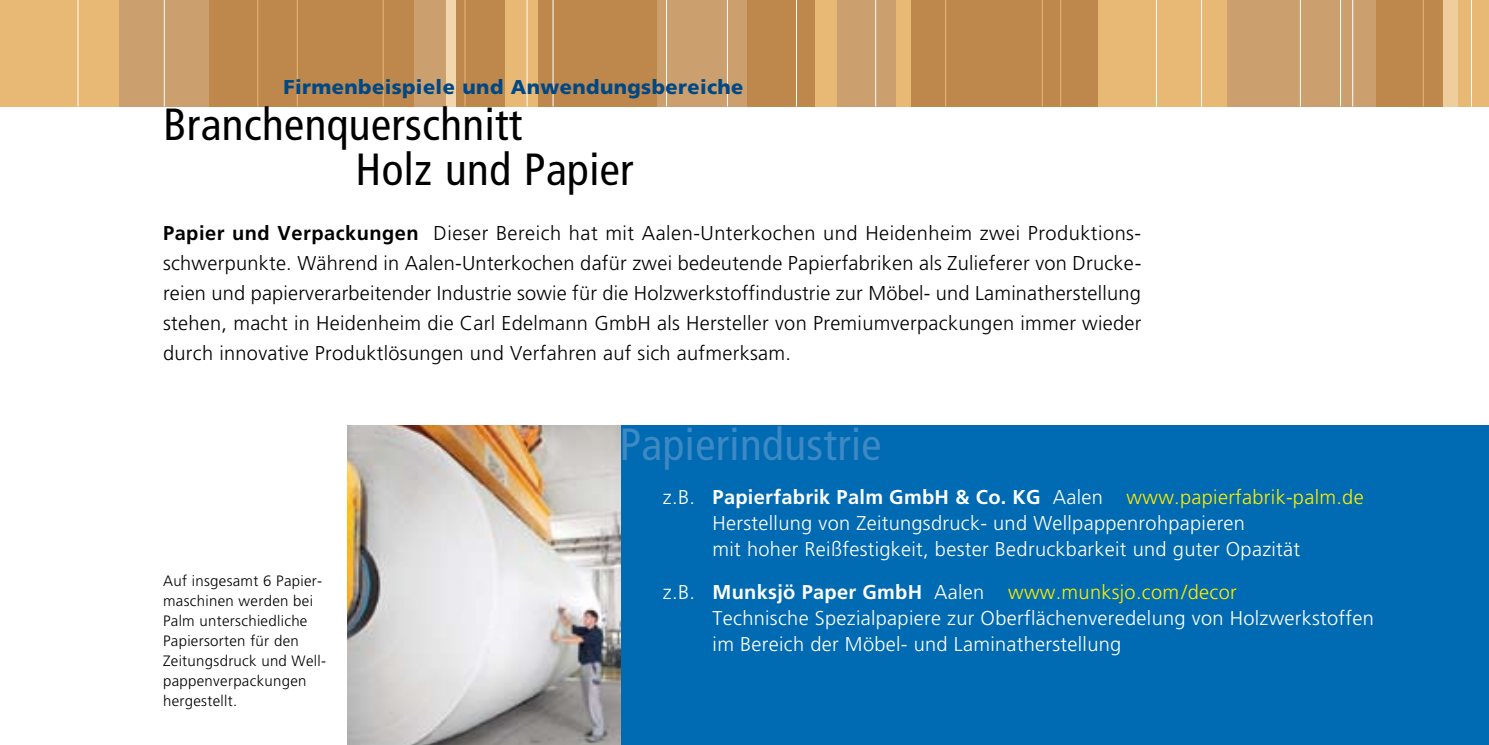
<style>
.page{position:relative;width:1489px;height:745px;background:#fff}
.page>*{position:absolute;margin:0;border:0;box-sizing:border-box;transform-origin:0 0}
.t1{font:condensed 45px/45px "Frutiger";letter-spacing:.01em;color:#000}
.t2{font:condensed 45px "Frutiger";letter-spacing:.01em;color:#3c89c4}
.t3{font:300 20px/30px "Frutiger";letter-spacing:.015em;color:#000;text-align:justify}
.t4{font:300 20px/26.2px "Frutiger";letter-spacing:.015em;color:#fff}
.t5{font:900 20px "Frutiger";letter-spacing:.02em;color:#004885}
.t6{font:300 15px/20px "Frutiger";letter-spacing:.02em;color:#000}
.s1{font-weight:700}
.s2{color:#ffed00}
</style>
<div class="page">
<hr style="left:1488px;top:0;width:1px;height:106px;background:#e7b974">
<div style="left:208px;top:0;width:206px;height:106px;background:#be884d"></div>
<div style="left:414px;top:0;width:32px;height:106px;background:#cba06e"></div>
<div style="left:446px;top:0;width:10px;height:106px;background:#f2d6ad"></div>
<div style="left:0;top:0;width:119px;height:106px;background:#e7b974"></div>
<div style="left:456px;top:0;width:49px;height:106px;background:#be884d"></div>
<div style="left:1375px;top:0;width:68px;height:106px;background:#be884d"></div>
<div style="left:505px;top:0;width:33px;height:106px;background:#e7b974"></div>
<div style="left:119px;top:0;width:89px;height:106px;background:#cba06e"></div>
<div style="left:746px;top:0;width:69px;height:106px;background:#be884d"></div>
<div style="left:837px;top:0;width:59px;height:106px;background:#cba06e"></div>
<div style="left:815px;top:0;width:22px;height:106px;background:#e7b974"></div>
<div style="left:896px;top:0;width:15px;height:106px;background:#e7b974"></div>
<div style="left:1443px;top:0;width:14px;height:106px;background:#efce9e"></div>
<div style="left:538px;top:0;width:119px;height:106px;background:#be884d"></div>
<div style="left:1226px;top:0;width:97px;height:106px;background:#cba06e"></div>
<div style="left:1457px;top:0;width:31px;height:106px;background:#e7b974"></div>
<div style="left:911px;top:0;width:187px;height:106px;background:#be884d"></div>
<div style="left:1098px;top:0;width:128px;height:106px;background:#e7b974"></div>
<div style="left:657px;top:0;width:89px;height:106px;background:#cba06e"></div>
<div style="left:1323px;top:0;width:52px;height:106px;background:#cba06e"></div>
<hr style="left:297px;top:0;width:1px;height:106px;background:#e7b974">
<hr style="left:257px;top:0;width:1px;height:106px;background:#e7b974">
<hr style="left:164px;top:0;width:1px;height:106px;background:#fff">
<hr style="left:77px;top:0;width:1px;height:106px;background:#fff">
<hr style="left:382px;top:0;width:1px;height:106px;background:#e7b974">
<hr style="left:464px;top:0;width:1px;height:106px;background:#e7b974">
<hr style="left:526px;top:0;width:1px;height:106px;background:#fff">
<hr style="left:552px;top:0;width:1px;height:106px;background:#fff">
<hr style="left:666px;top:0;width:1px;height:106px;background:#fff">
<hr style="left:727px;top:0;width:1px;height:106px;background:#fff">
<hr style="left:796px;top:0;width:1px;height:106px;background:#fff">
<hr style="left:875px;top:0;width:1px;height:106px;background:#fff">
<hr style="left:945px;top:0;width:1px;height:106px;background:#e7b974">
<hr style="left:1041px;top:0;width:1px;height:106px;background:#e7b974">
<hr style="left:1060px;top:0;width:1px;height:106px;background:#e7b974">
<hr style="left:1155px;top:0;width:1px;height:106px;background:#fff">
<hr style="left:1200px;top:0;width:1px;height:106px;background:#fff">
<hr style="left:1299px;top:0;width:1px;height:106px;background:#fff">
<hr style="left:1339px;top:0;width:1px;height:106px;background:#fff">
<hr style="left:1351px;top:0;width:1px;height:106px;background:#fff">
<hr style="left:1470px;top:0;width:1px;height:106px;background:#fff">
<hr style="left:1422px;top:0;width:1px;height:106px;background:#e7b974">
<div style="left:620px;top:425px;width:868px;height:319px;background:#006ab2"></div>
<img style="left:347px;top:425px;width:273px;height:319px">
<p class="t5" style="left:283px;top:74px;width:461px">Firmenbeispiele und Anwendungsbereiche</p>
<h1 class="t1" style="left:355px;top:102px;width:279px;text-indent:-192px">Branchenquerschnitt<br>Holz und Papier</h1>
<p class="t3" style="left:163px;top:218px;width:979px"><span class="s1">Papier und Verpackungen</span> Dieser Bereich hat mit Aalen-Unterkochen und Heidenheim zwei Produktions&shy;schwerpunkte. Während in Aalen-Unterkochen dafür zwei bedeutende Papierfabriken als Zulieferer von Drucke&shy;reien und papierverarbeitender Industrie sowie für die Holzwerkstoffindustrie zur Möbel- und Laminatherstellung stehen, macht in Heidenheim die Carl Edelmann GmbH als Hersteller von Premiumverpackungen immer wieder durch innovative Produktlösungen und Verfahren auf sich aufmerksam.</p>
<p class="t6" style="left:163px;top:570px;width:164px">Auf insgesamt 6 Papier&shy;maschinen werden bei<br>Palm unterschiedliche<br>Papiersorten für den<br>Zeitungsdruck und Well&shy;pappenverpackungen hergestellt.</p>
<h1 class="t2" style="left:619px;top:417px;width:263px">Papierindustrie</h1>
<p class="t4" style="left:712px;top:483px;width:652px;text-indent:-50px">z.B. <span class="s1">Papierfabrik Palm GmbH &amp; Co. KG</span> Aalen <span class="s2">www.papierfabrik-palm.de<br></span>Herstellung von Zeitungsdruck- und Wellpappenrohpapieren<br>mit hoher Reißfestigkeit, bester Bedruckbarkeit und guter Opazität</p>
<p class="t4" style="left:712px;top:578px;width:663px;text-indent:-50px">z.B. <span class="s1">Munksjö Paper GmbH</span> Aalen <span class="s2">www.munksjo.com/decor<br></span>Technische Spezialpapiere zur Oberflächenveredelung von Holzwerkstoffen im Bereich der Möbel- und Laminatherstellung</p>
</div>
